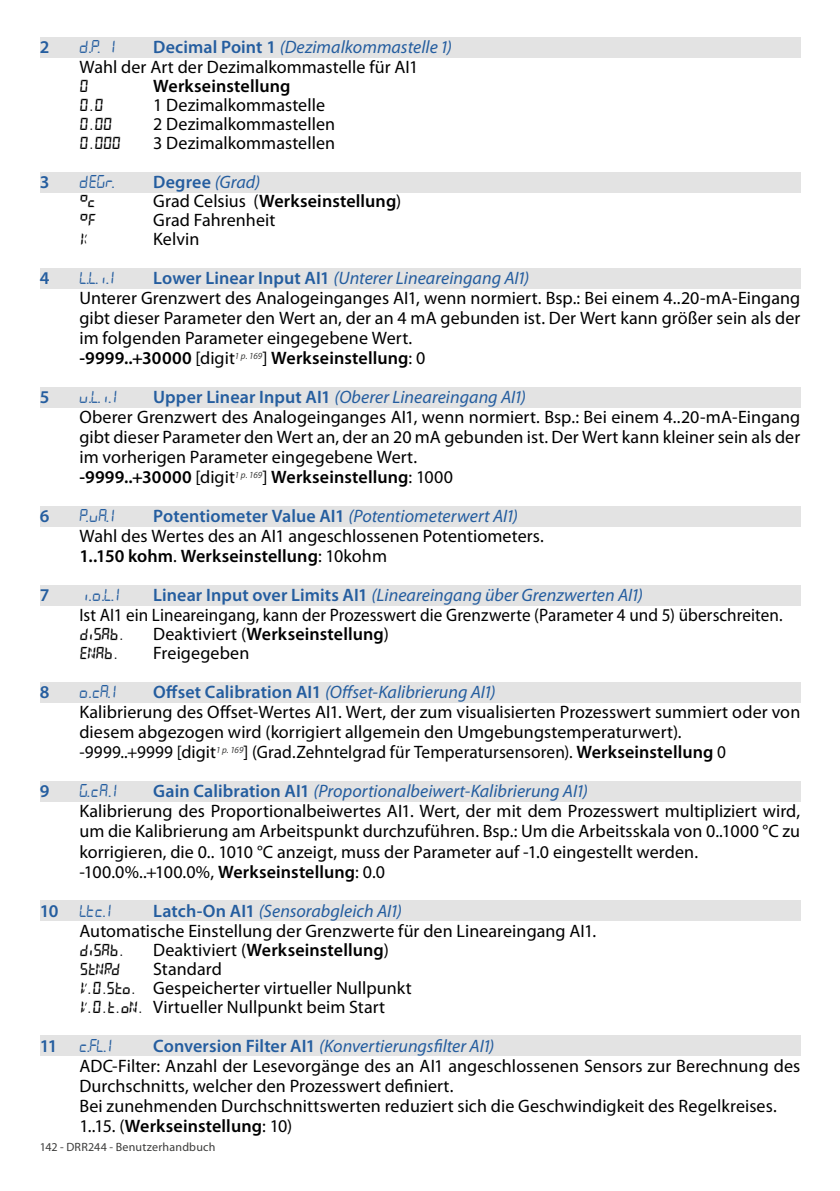
<style>
.page{position:relative;width:840px;height:1191px;background:#fff}
.page>*{position:absolute;margin:0;border:0;box-sizing:border-box;transform-origin:0 0}
.t1{font:18px/20px "Myriad Pro";letter-spacing:.005em;color:#000}
.t2{font:18px/20px "Myriad Pro";letter-spacing:.005em;color:#000;scale:.95 1}
.t3{font:600 18px "Myriad Pro";letter-spacing:.005em;color:#000}
.t4{font:18px "Pix 7 Segs";letter-spacing:-.045em;color:#245d9f;scale:.95 1}
.t5{font:600 18px "Myriad Pro";letter-spacing:.01em;color:#245d9f}
.t6{font:17px "Pixsys 11 Segs";letter-spacing:-.06em;color:#000}
.t7{font:12px "Myriad Pro";letter-spacing:.02em;color:#3c3c3b}
.s1{font-weight:600;color:#245d9f}
.s2{font-style:italic;color:#245d9f}
.s3{font-weight:400;font-style:italic}
.s4{font-weight:400}
.s5{font-weight:600}
.s6{font-family:"Myriad Pro";font-weight:600}
.s7{font-family:"Pixsys 11 Segs";font-size:17px}
</style>
<div class="page">
<div style="left:40px;top:37px;width:759px;height:21px;background:#e3e3e3"></div>
<div style="left:40px;top:172px;width:759px;height:21px;background:#e3e3e3"></div>
<div style="left:40px;top:268px;width:759px;height:21px;background:#e3e3e3"></div>
<div style="left:40px;top:387px;width:759px;height:21px;background:#e3e3e3"></div>
<div style="left:40px;top:506px;width:759px;height:21px;background:#e3e3e3"></div>
<div style="left:40px;top:585px;width:759px;height:21px;background:#e3e3e3"></div>
<div style="left:40px;top:682px;width:759px;height:21px;background:#e3e3e3"></div>
<div style="left:40px;top:781px;width:759px;height:21px;background:#e3e3e3"></div>
<div style="left:40px;top:900px;width:759px;height:21px;background:#e3e3e3"></div>
<div style="left:40px;top:1035px;width:759px;height:21px;background:#e3e3e3"></div>
<p class="t5" style="left:40px;top:37px;width:11px">2</p>
<p class="t4" style="left:79px;top:36px;width:39px">d.P. 1</p>
<p class="t1" style="left:79px;top:38px;width:373px;text-indent:74px"><span class="s1">Decimal Point 1</span> <span class="s2">(Dezimalkommastelle 1)<br></span>Wahl der Art der Dezimalkommastelle für AI1</p>
<p class="t6" style="left:79px;top:76px;width:11px">0</p>
<p class="t3" style="left:153px;top:76px;width:139px">Werkseinstellung</p>
<p class="t6" style="left:79px;top:95px;width:26px">0.0</p>
<p class="t1" style="left:153px;top:96px;width:173px">1 Dezimalkommastelle</p>
<p class="t6" style="left:79px;top:114px;width:34px">0.00</p>
<p class="t1" style="left:153px;top:115px;width:183px">2 Dezimalkommastellen</p>
<p class="t6" style="left:79px;top:133px;width:43px">0.000</p>
<p class="t1" style="left:153px;top:134px;width:183px">3 Dezimalkommastellen</p>
<p class="t5" style="left:40px;top:172px;width:11px">3</p>
<p class="t4" style="left:79px;top:171px;width:39px">deGr.</p>
<p class="t5" style="left:153px;top:172px;width:108px">Degree <span class="s3">(Grad)</span></p>
<p class="t6" style="left:79px;top:191px;width:18px">°C</p>
<p class="t3" style="left:153px;top:191px;width:249px"><span class="s4">Grad Celsius (</span>Werkseinstellung<span class="s4">)</span></p>
<p class="t6" style="left:79px;top:210px;width:19px">°F</p>
<p class="t1" style="left:153px;top:211px;width:124px">Grad Fahrenheit</p>
<p class="t6" style="left:79px;top:229px;width:11px">K</p>
<p class="t1" style="left:153px;top:230px;width:48px">Kelvin</p>
<p class="t5" style="left:40px;top:268px;width:11px">4</p>
<p class="t4" style="left:79px;top:267px;width:39px">L.L.i.1</p>
<p class="t1" style="left:79px;top:269px;width:722px;text-indent:74px"><span class="s1">Lower Linear Input AI1</span> <span class="s2">(Unterer Lineareingang AI1)<br></span>Unterer Grenzwert des Analogeinganges AI1, wenn normiert. Bsp.: Bei einem 4..20-mA-Eingang gibt dieser Parameter den Wert an, der an 4 mA gebunden ist. Der Wert kann größer sein als der im folgenden Parameter eingegebene Wert.<br><span class="s5">-9999..+30000</span> [digit<sup>1</sup> <sup>p.</sup> <sup>169</sup>] <span class="s5">Werkseinstellung</span>: 0</p>
<p class="t1" style="left:79px;top:388px;width:722px;text-indent:74px"><span class="s1">Upper Linear Input AI1</span> <span class="s2">(Oberer Lineareingang AI1)<br></span>Oberer Grenzwert des Analogeinganges AI1, wenn normiert. Bsp.: Bei einem 4..20-mA-Eingang gibt dieser Parameter den Wert an, der an 20 mA gebunden ist. Der Wert kann kleiner sein als der im vorherigen Parameter eingegebene Wert.<br><span class="s5">-9999..+30000</span> [digit<sup>1</sup> <sup>p.</sup> <sup>169</sup>] <span class="s5">Werkseinstellung</span>: 1000</p>
<p class="t5" style="left:40px;top:387px;width:11px">5</p>
<p class="t4" style="left:79px;top:386px;width:41px">u.L.i.1</p>
<p class="t5" style="left:40px;top:506px;width:11px">6</p>
<p class="t4" style="left:79px;top:505px;width:39px">P.vA.1</p>
<p class="t1" style="left:79px;top:507px;width:466px;text-indent:74px"><span class="s1">Potentiometer Value AI1</span> <span class="s2">(Potentiometerwert AI1)<br></span>Wahl des Wertes des an AI1 angeschlossenen Potentiometers.<br><span class="s5">1..150 kohm</span>. <span class="s5">Werkseinstellung</span>: 10kohm</p>
<p class="t2" style="left:79px;top:586px;width:741px;text-indent:74px"><span class="s1">Linear Input over Limits AI1</span> <span class="s2">(Lineareingang über Grenzwerten AI1)<br></span>Ist AI1 ein Lineareingang, kann der Prozesswert die Grenzwerte (Parameter 4 und 5) überschreiten.</p>
<p class="t6" style="left:79px;top:624px;width:48px">DISAB.</p>
<p class="t3" style="left:153px;top:624px;width:237px"><span class="s4">Deaktiviert (</span>Werkseinstellung<span class="s4">)</span></p>
<p class="t6" style="left:79px;top:643px;width:42px">ENAB.</p>
<p class="t1" style="left:153px;top:644px;width:98px">Freigegeben</p>
<p class="t5" style="left:40px;top:585px;width:11px">7</p>
<p class="t4" style="left:79px;top:584px;width:44px">i.o.L.1</p>
<p class="t5" style="left:40px;top:682px;width:11px">8</p>
<p class="t4" style="left:79px;top:681px;width:40px">o.cA.1</p>
<p class="t1" style="left:79px;top:683px;width:722px;text-indent:74px"><span class="s1">Offset Calibration AI1</span> <span class="s2">(Offset-Kalibrierung AI1)<br></span>Kalibrierung des Offset-Wertes AI1. Wert, der zum visualisierten Prozesswert summiert oder von diesem abgezogen wird (korrigiert allgemein den Umgebungstemperaturwert).<br>-9999..+9999 [digit<sup>1</sup> <sup>p.</sup> <sup>169</sup>] (Grad.Zehntelgrad für Temperatursensoren). <span class="s5">Werkseinstellung</span> 0</p>
<p class="t5" style="left:40px;top:781px;width:11px">9</p>
<p class="t4" style="left:79px;top:780px;width:41px">G.ca.1</p>
<p class="t1" style="left:79px;top:782px;width:722px;text-indent:74px"><span class="s1">Gain Calibration AI1</span> <span class="s2">(Proportionalbeiwert-Kalibrierung AI1)<br></span>Kalibrierung des Proportionalbeiwertes AI1. Wert, der mit dem Prozesswert multipliziert wird, um die Kalibrierung am Arbeitspunkt durchzuführen. Bsp.: Um die Arbeitsskala von 0..1000 °C zu korrigieren, die 0.. 1010 °C anzeigt, muss der Parameter auf -1.0 eingestellt werden. -100.0%..+100.0%, <span class="s5">Werkseinstellung</span>: 0.0</p>
<p class="t4" style="left:40px;top:899px;width:77px"><span class="s6">10</span> Ltc.1</p>
<p class="t1" style="left:79px;top:901px;width:518px;text-indent:74px"><span class="s1">Latch-On AI1</span> <span class="s2">(Sensorabgleich AI1)<br></span>Automatische Einstellung der Grenzwerte für den Lineareingang AI1.</p>
<p class="t6" style="left:79px;top:939px;width:48px">DISAB.</p>
<p class="t3" style="left:153px;top:939px;width:237px"><span class="s4">Deaktiviert (</span>Werkseinstellung<span class="s4">)</span></p>
<p class="t6" style="left:79px;top:958px;width:43px">STNRD</p>
<p class="t1" style="left:79px;top:959px;width:333px;line-height:19px;text-indent:74px">Standard<br><span class="s7">V.0.STO.</span> Gespeicherter virtueller Nullpunkt<br><span class="s7">V.0.T.ON.</span> Virtueller Nullpunkt beim Start</p>
<p class="t4" style="left:40px;top:1034px;width:78px"><span class="s6">11</span> c.FL.1</p>
<p class="t1" style="left:79px;top:1036px;width:722px;text-indent:74px"><span class="s1">Conversion Filter AI1</span> <span class="s2">(Konvertierungsfilter AI1)<br></span>ADC-Filter: Anzahl der Lesevorgänge des an AI1 angeschlossenen Sensors zur Berechnung des Durchschnitts, welcher den Prozesswert definiert.<br>Bei zunehmenden Durchschnittswerten reduziert sich die Geschwindigkeit des Regelkreises.<br>1..15. (<span class="s5">Werkseinstellung</span>: 10)</p>
<p class="t7" style="left:40px;top:1140px;width:177px">142 - DRR244 - Benutzerhandbuch</p>
</div>
